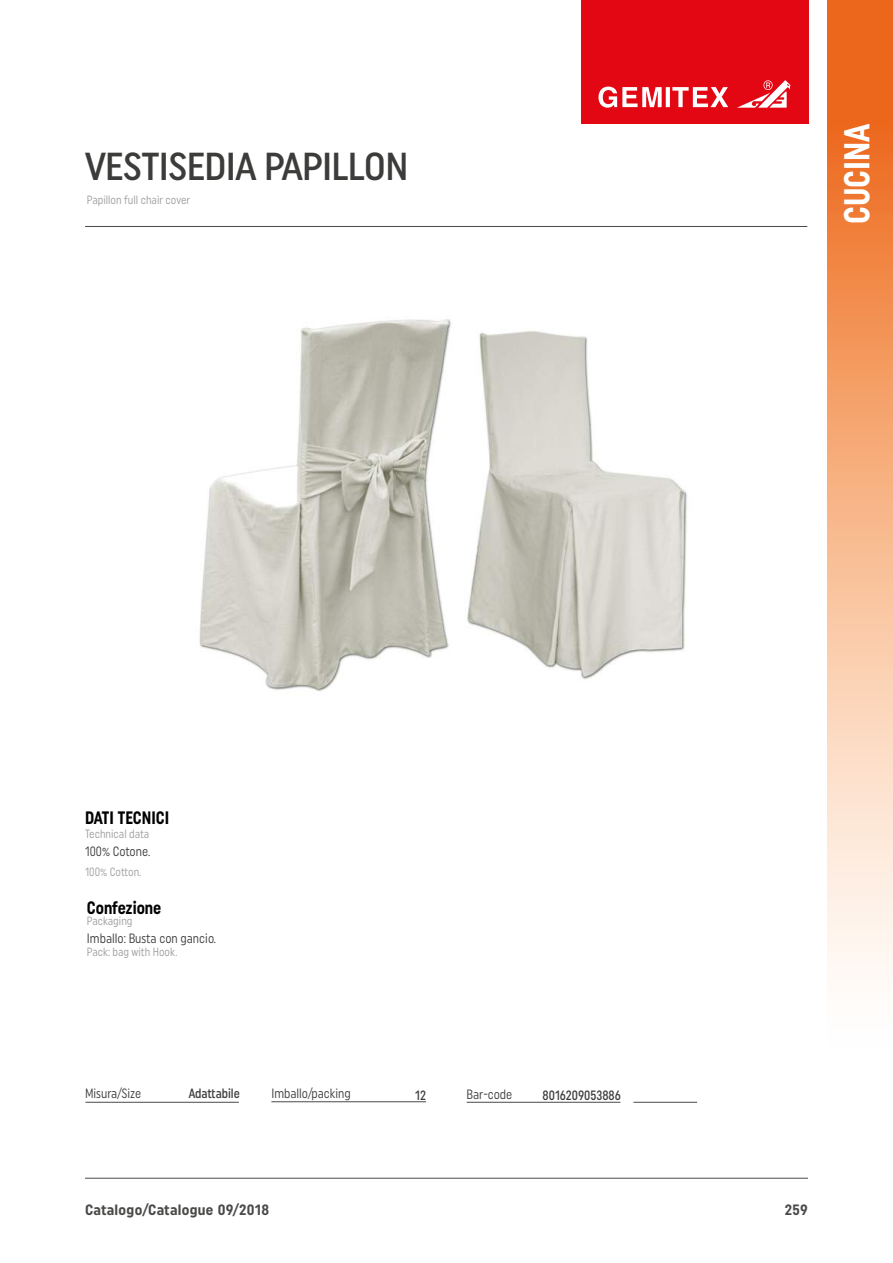
<style>
.page{position:relative;width:893px;height:1263px;background:#fff}
.page>*{position:absolute;margin:0;border:0;box-sizing:border-box;transform-origin:0 0}
.t1{font:500 39px "Uniform Condensed";letter-spacing:-.02em;color:#3c3c3b}
.t2{font:700 36px "Uniform Condensed";color:#fff;scale:.9 1}
.t3{font:700 18px "Uniform Condensed";color:#000;scale:.9 1}
.t4{font:700 15px "Uniform Condensed";letter-spacing:.02em;color:#4a4a49}
.t5{font:13.5px "Uniform Condensed";color:#3c3c3b;scale:.9 1}
.t6{font:500 13.5px "Uniform Condensed";color:#3c3c3b;scale:.9 1}
.t7{font:12px "Uniform Condensed";color:#9d9d9c;scale:.9 1}
</style>
<div class="page">
<div style="left:828px;top:0;width:65px;height:1178px;background:linear-gradient(to bottom,#ec610d,#fff)"></div>
<img style="left:199px;top:319px;width:488px;height:373px">
<hr style="left:85px;top:226px;width:722px;height:1px;background:#4a4a49">
<hr style="left:85px;top:1102px;width:154px;height:1px;background:#4a4a49">
<hr style="left:271px;top:1101px;width:155px;height:1px;background:#4a4a49">
<hr style="left:467px;top:1102px;width:153px;height:1px;background:#4a4a49">
<hr style="left:633px;top:1102px;width:64px;height:1px;background:#4a4a49">
<div style="left:581px;top:0;width:227px;height:123px;background:#e30613"></div>
<svg style="left:598px;top:87px;width:64px;height:21px"></svg>
<svg style="left:666px;top:87px;width:4px;height:20px"></svg>
<svg style="left:672px;top:87px;width:56px;height:20px"></svg>
<svg style="left:737px;top:80px;width:53px;height:28px"></svg>
<hr style="left:85px;top:1178px;width:723px;height:1px;background:#4a4a49">
<h1 class="t1" style="left:85px;top:143px;width:325px">VESTISEDIA PAPILLON</h1>
<p class="t7" style="left:87px;top:193px;width:116px">Papillon full chair cover</p>
<h2 class="t2" style="left:835px;top:224px;width:113px;rotate:-90deg">CUCINA</h2>
<h3 class="t3" style="left:85px;top:807px;width:95px">DATI TECNICI</h3>
<p class="t7" style="left:85px;top:827px;width:73px">Technical data</p>
<p class="t5" style="left:85px;top:844px;width:74px">100% Cotone.</p>
<p class="t7" style="left:85px;top:864px;width:64px">100% Cotton.</p>
<h3 class="t3" style="left:87px;top:897px;width:84px">Confezione</h3>
<p class="t7" style="left:87px;top:914px;width:52px">Packaging</p>
<p class="t5" style="left:87px;top:930px;width:145px">Imballo: Busta con gancio.</p>
<p class="t7" style="left:87px;top:945px;width:102px">Pack: bag with Hook.</p>
<p class="t5" style="left:85px;top:1085px;width:64px">Misura/Size</p>
<p class="t6" style="left:189px;top:1086px;width:58px">Adattabile</p>
<p class="t5" style="left:271px;top:1085px;width:90px">Imballo/packing</p>
<p class="t6" style="left:415px;top:1087px;width:14px">12</p>
<p class="t5" style="left:467px;top:1086px;width:52px">Bar-code</p>
<p class="t6" style="left:543px;top:1087px;width:89px">8016209053886</p>
<p class="t4" style="left:85px;top:1201px;width:186px">Catalogo/Catalogue 09/2018</p>
<p class="t4" style="left:785px;top:1201px;width:24px">259</p>
</div>
